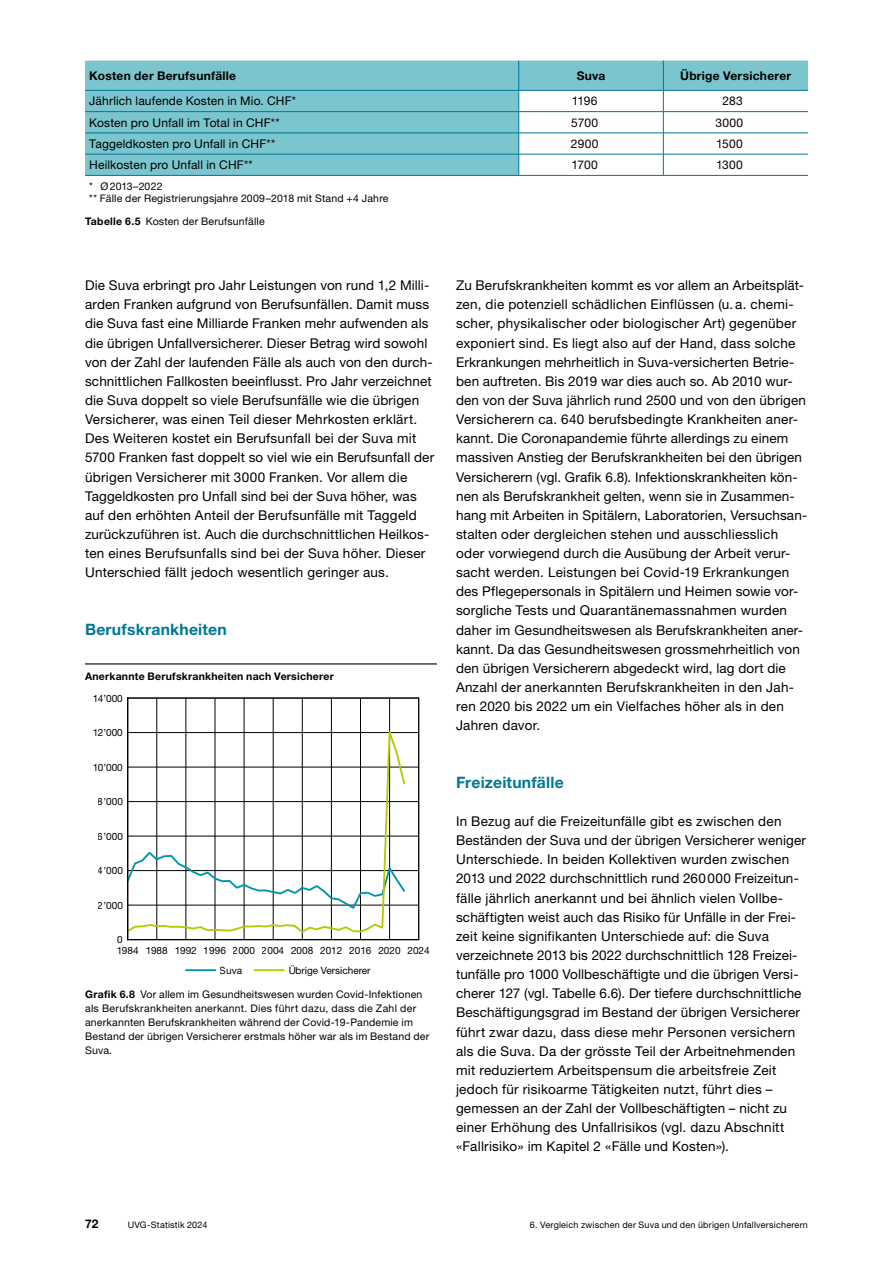
<style>
.page{position:relative;width:893px;height:1263px;background:#fff}
.page>*{position:absolute;margin:0;border:0;box-sizing:border-box;transform-origin:0 0}
.t1{font:700 15.75px "Helvetica Neue LT Std";letter-spacing:.015em;color:#007895}
.t2{font:13.5px/19.2px "Helvetica Neue LT Std";letter-spacing:.015em;color:#000}
.t3{font:12px "Helvetica Neue LT Std";letter-spacing:.01em;color:#000}
.t4{font:700 12px "Helvetica Neue LT Std";letter-spacing:.025em;color:#000}
.t5{font:10.5px/13.8px "Helvetica Neue LT Std";letter-spacing:.02em;color:#000}
.t6{font:700 10.5px "Helvetica Neue LT Std";letter-spacing:.02em;color:#000}
.t7{font:10.05px "Helvetica Neue LT Std";color:#000}
.t8{font:9px "Helvetica Neue LT Std";letter-spacing:.02em;color:#000}
.s1{font-weight:700}
</style>
<div class="page">
<hr style="left:156px;top:699px;width:1px;height:240px;background:#000">
<hr style="left:186px;top:699px;width:1px;height:240px;background:#000">
<hr style="left:215px;top:699px;width:1px;height:240px;background:#000">
<hr style="left:244px;top:699px;width:1px;height:240px;background:#000">
<hr style="left:273px;top:699px;width:1px;height:240px;background:#000">
<hr style="left:302px;top:699px;width:1px;height:240px;background:#000">
<hr style="left:331px;top:699px;width:1px;height:240px;background:#000">
<hr style="left:360px;top:699px;width:1px;height:240px;background:#000">
<hr style="left:389px;top:699px;width:1px;height:240px;background:#000">
<hr style="left:128px;top:905px;width:290px;height:1px;background:#000">
<hr style="left:128px;top:870px;width:290px;height:1px;background:#000">
<hr style="left:128px;top:836px;width:290px;height:1px;background:#000">
<hr style="left:128px;top:801px;width:290px;height:1px;background:#000">
<hr style="left:128px;top:767px;width:290px;height:1px;background:#000">
<hr style="left:128px;top:732px;width:290px;height:1px;background:#000">
<svg style="left:126px;top:722px;width:280px;height:212px"></svg>
<hr style="left:418px;top:698px;width:1px;height:241px;background:#000">
<hr style="left:128px;top:698px;width:291px;height:1px;background:#000">
<hr style="left:128px;top:939px;width:291px;height:1px;background:#000">
<hr style="left:127px;top:698px;width:1px;height:241px;background:#000">
<hr style="left:255px;top:969px;width:29px;height:2px;background:#b8c900">
<hr style="left:186px;top:969px;width:29px;height:2px;background:#0094ae">
<hr style="left:85px;top:663px;width:352px;height:1px;background:#000">
<svg style="left:85px;top:61px;width:723px;height:114px;fill:#7bc5ce"></svg>
<hr style="left:85px;top:111px;width:434px;height:1px;background:#007895">
<hr style="left:519px;top:111px;width:144px;height:1px;background:#007895">
<hr style="left:663px;top:111px;width:145px;height:1px;background:#007895">
<hr style="left:85px;top:133px;width:434px;height:1px;background:#007895">
<hr style="left:519px;top:133px;width:144px;height:1px;background:#007895">
<hr style="left:663px;top:133px;width:145px;height:1px;background:#007895">
<hr style="left:85px;top:154px;width:434px;height:1px;background:#007895">
<hr style="left:519px;top:154px;width:144px;height:1px;background:#007895">
<hr style="left:663px;top:154px;width:145px;height:1px;background:#007895">
<hr style="left:85px;top:175px;width:434px;height:1px;background:#007895">
<hr style="left:519px;top:175px;width:144px;height:1px;background:#007895">
<hr style="left:663px;top:175px;width:145px;height:1px;background:#007895">
<hr style="left:85px;top:90px;width:434px;height:1px;background:#007895">
<hr style="left:519px;top:90px;width:144px;height:1px;background:#007895">
<hr style="left:663px;top:90px;width:145px;height:1px;background:#007895">
<svg style="left:518px;top:61px;width:1px;height:114px"></svg>
<svg style="left:663px;top:61px;width:1px;height:114px"></svg>
<p class="t4" style="left:89px;top:68px;width:148px">Kosten der Berufsunfälle</p>
<p class="t4" style="left:577px;top:68px;width:30px">Suva</p>
<p class="t4" style="left:680px;top:68px;width:113px">Übrige Versicherer</p>
<p class="t3" style="left:89px;top:94px;width:208px">Jährlich laufende Kosten in Mio. CHF*</p>
<p class="t3" style="left:572px;top:94px;width:27px">1196</p>
<p class="t3" style="left:723px;top:94px;width:22px">283</p>
<p class="t3" style="left:89px;top:115px;width:192px">Kosten pro Unfall im Total in CHF**</p>
<p class="t3" style="left:571px;top:115px;width:28px">5700</p>
<p class="t3" style="left:715px;top:115px;width:29px">3000</p>
<p class="t3" style="left:89px;top:136px;width:188px">Taggeldkosten pro Unfall in CHF**</p>
<p class="t3" style="left:571px;top:136px;width:29px">2900</p>
<p class="t3" style="left:716px;top:136px;width:28px">1500</p>
<p class="t3" style="left:89px;top:158px;width:165px">Heilkosten pro Unfall in CHF**</p>
<p class="t3" style="left:572px;top:158px;width:28px">1700</p>
<p class="t3" style="left:716px;top:158px;width:28px">1300</p>
<p class="t5" style="left:89px;top:180px;width:301px;line-height:12px">* Ø2013–2022<br>** Fälle der Registrierungsjahre 2009–2018 mit Stand +4 Jahre</p>
<p class="t5" style="left:85px;top:214px;width:181px"><span class="s1">Tabelle 6.5</span> Kosten der Berufsunfälle</p>
<p class="t2" style="left:85px;top:276px;width:351px">Die Suva erbringt pro Jahr Leistungen von rund 1,2 Milli&shy;arden Franken aufgrund von Berufsunfällen. Damit muss die Suva fast eine Milliarde Franken mehr aufwenden als die übrigen Unfallversicherer. Dieser Betrag wird sowohl von der Zahl der laufenden Fälle als auch von den durch&shy;schnittlichen Fallkosten beeinflusst. Pro Jahr verzeichnet die Suva doppelt so viele Berufsunfälle wie die übrigen Versicherer, was einen Teil dieser Mehrkosten erklärt.<br>Des Weiteren kostet ein Berufsunfall bei der Suva mit 5700 Franken fast doppelt so viel wie ein Berufsunfall der übrigen Versicherer mit 3000 Franken. Vor allem die Taggeldkosten pro Unfall sind bei der Suva höher, was auf den erhöhten Anteil der Berufsunfälle mit Taggeld zurückzuführen ist. Auch die durchschnittlichen Heilkos&shy;ten eines Berufsunfalls sind bei der Suva höher. Dieser Unterschied fällt jedoch wesentlich geringer aus.</p>
<p class="t1" style="left:85px;top:619px;width:143px">Berufskrankheiten</p>
<p class="t6" style="left:85px;top:670px;width:250px">Anerkannte Berufskrankheiten nach Versicherer</p>
<p class="t7" style="left:92px;top:692px;width:32px">14’000</p>
<p class="t7" style="left:92px;top:727px;width:32px">12’000</p>
<p class="t7" style="left:92px;top:761px;width:32px">10’000</p>
<p class="t7" style="left:98px;top:796px;width:27px">8’000</p>
<p class="t7" style="left:98px;top:830px;width:27px">6’000</p>
<p class="t7" style="left:98px;top:865px;width:27px">4’000</p>
<p class="t7" style="left:98px;top:899px;width:27px">2’000</p>
<p class="t7" style="left:117px;top:934px;width:7px">0</p>
<p class="t7" style="left:116px;top:944px;width:315px">1984 1988 1992 1996 2000 2004 2008 2012 2016 2020 2024</p>
<p class="t7" style="left:220px;top:964px;width:24px">Suva</p>
<p class="t7" style="left:288px;top:964px;width:84px">Übrige Versicherer</p>
<p class="t5" style="left:85px;top:987px;width:346px"><span class="s1">Grafik 6.8</span> Vor allem im Gesundheitswesen wurden Covid-Infektionen als Berufskrankheiten anerkannt. Dies führt dazu, dass die Zahl der anerkannten Berufskrankheiten während der Covid-19-Pandemie im Bestand der übrigen Versicherer erstmals höher war als im Bestand der Suva.</p>
<p class="t2" style="left:456px;top:276px;width:353px">Zu Berufskrankheiten kommt es vor allem an Arbeitsplät&shy;zen, die potenziell schädlichen Einflüssen (u. a. chemi&shy;scher, physikalischer oder biologischer Art) gegenüber exponiert sind. Es liegt also auf der Hand, dass solche Erkrankungen mehrheitlich in Suva-versicherten Betrie&shy;ben auftreten. Bis 2019 war dies auch so. Ab 2010 wur&shy;den von der Suva jährlich rund 2500 und von den übrigen Versicherern ca. 640 berufsbedingte Krankheiten aner&shy;kannt. Die Coronapandemie führte allerdings zu einem massiven Anstieg der Berufskrankheiten bei den übrigen Versicherern (vgl. Grafik 6.8). Infektionskrankheiten kön&shy;nen als Berufskrankheit gelten, wenn sie in Zusammen&shy;hang mit Arbeiten in Spitälern, Laboratorien, Versuchsan&shy;stalten oder dergleichen stehen und ausschliesslich oder vorwiegend durch die Ausübung der Arbeit verur&shy;sacht werden. Leistungen bei Covid-19 Erkrankungen des Pflegepersonals in Spitälern und Heimen sowie vor&shy;sorgliche Tests und Quarantänemassnahmen wurden daher im Gesundheitswesen als Berufskrankheiten aner&shy;kannt. Da das Gesundheitswesen grossmehrheitlich von den übrigen Versicherern abgedeckt wird, lag dort die Anzahl der anerkannten Berufskrankheiten in den Jah&shy;ren 2020 bis 2022 um ein Vielfaches höher als in den Jahren davor.</p>
<p class="t1" style="left:456px;top:772px;width:109px">Freizeitunfälle</p>
<p class="t2" style="left:456px;top:811px;width:351px">In Bezug auf die Freizeitunfälle gibt es zwischen den Beständen der Suva und der übrigen Versicherer weniger Unterschiede. In beiden Kollektiven wurden zwischen 2013 und 2022 durchschnittlich rund 260000 Freizeitun&shy;fälle jährlich anerkannt und bei ähnlich vielen Vollbe&shy;schäftigten weist auch das Risiko für Unfälle in der Frei&shy;zeit keine signifikanten Unterschiede auf: die Suva verzeichnete 2013 bis 2022 durchschnittlich 128 Freizei&shy;tunfälle pro 1000 Vollbeschäftigte und die übrigen Versi&shy;cherer 127 (vgl. Tabelle 6.6). Der tiefere durchschnittliche Beschäftigungsgrad im Bestand der übrigen Versicherer führt zwar dazu, dass diese mehr Personen versichern als die Suva. Da der grösste Teil der Arbeitnehmenden mit reduziertem Arbeitspensum die arbeitsfreie Zeit jedoch für risikoarme Tätigkeiten nutzt, führt dies – gemessen an der Zahl der Vollbeschäftigten – nicht zu einer Erhöhung des Unfallrisikos (vgl. dazu Abschnitt «Fallrisiko» im Kapitel 2 «Fälle und Kosten»).</p>
<p class="t4" style="left:85px;top:1216px;width:15px">72</p>
<p class="t8" style="left:128px;top:1219px;width:81px">UVG-Statistik 2024</p>
<p class="t8" style="left:530px;top:1219px;width:280px">6. Vergleich zwischen der Suva und den übrigen Unfallversicherern</p>
</div>
